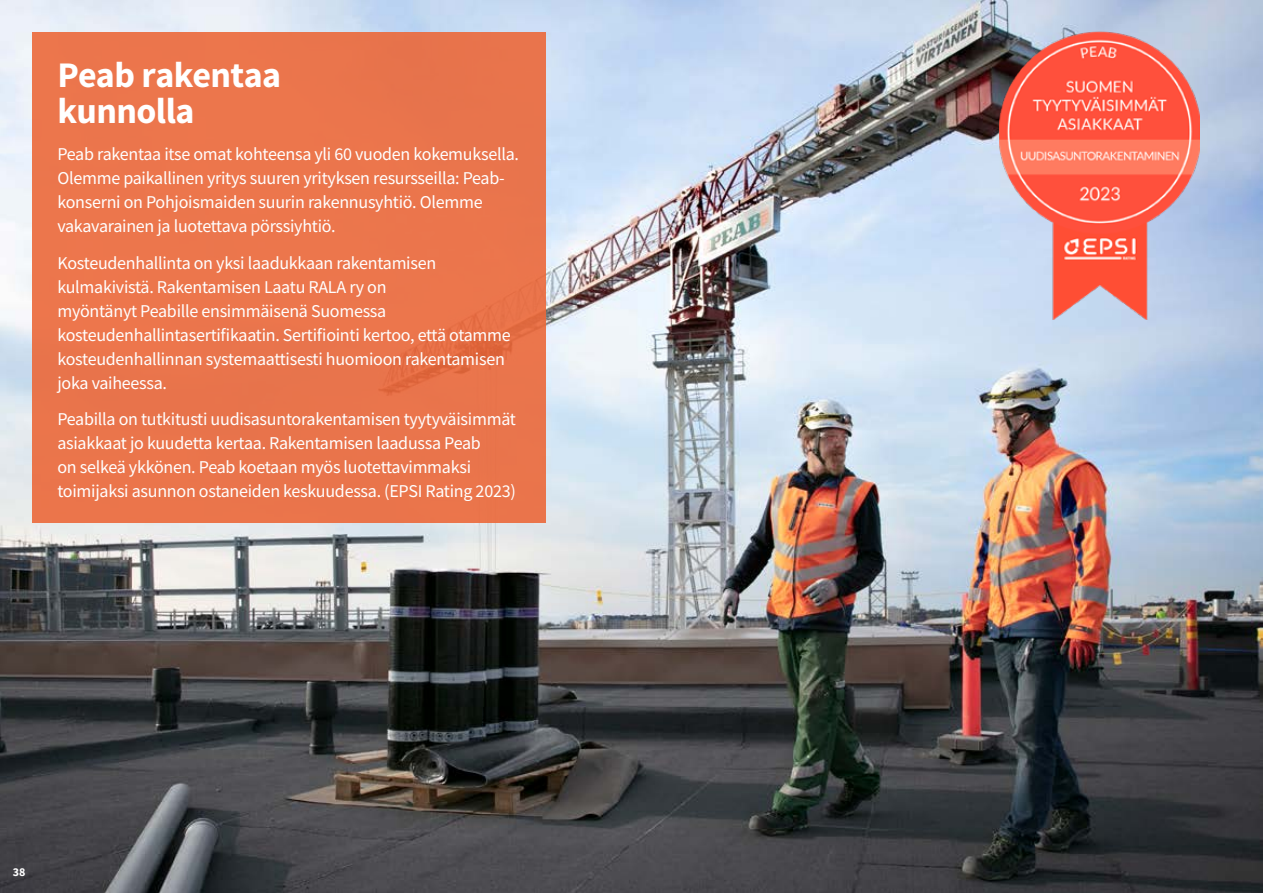
<style>
.page{position:relative;width:1263px;height:893px;background:#fff}
.page>*{position:absolute;margin:0;border:0;box-sizing:border-box;transform-origin:0 0}
.t1{font:700 36px/36px "Source Sans Pro";letter-spacing:-.015em;color:#fff}
.t2{font:18px/24px "Source Sans Pro";letter-spacing:-.015em;color:#fff}
.t3{font:700 12px "Source Sans Pro";color:#fff}
</style>
<div class="page">
<img style="left:0;top:0;width:1263px;height:893px">
<div style="left:32px;top:32px;width:514px;height:491px;background:#eb754c"></div>
<img style="left:999px;top:32px;width:200px;height:287px">
<h1 class="t1" style="left:57px;top:57px;width:225px">Peab rakentaa kunnolla</h1>
<p class="t2" style="left:57px;top:142px;width:463px">Peab rakentaa itse omat kohteensa yli 60 vuoden kokemuksella.<br>Olemme paikallinen yritys suuren yrityksen resursseilla: Peab&shy;konserni on Pohjoismaiden suurin rakennusyhtiö. Olemme vakavarainen ja luotettava pörssiyhtiö.</p>
<p class="t2" style="left:57px;top:250px;width:455px">Kosteudenhallinta on yksi laadukkaan rakentamisen kulmakivistä. Rakentamisen Laatu RALA ry on<br>myöntänyt Peabille ensimmäisenä Suomessa kosteudenhallintasertifikaatin. Sertifiointi kertoo, että otamme kosteudenhallinnan systemaattisesti huomioon rakentamisen joka vaiheessa.</p>
<p class="t2" style="left:57px;top:407px;width:460px">Peabilla on tutkitusti uudisasuntorakentamisen tyytyväisimmät asiakkaat jo kuudetta kertaa. Rakentamisen laadussa Peab<br>on selkeä ykkönen. Peab koetaan myös luotettavimmaksi toimijaksi asunnon ostaneiden keskuudessa. (EPSI Rating 2023)</p>
<p class="t3" style="left:13px;top:864px;width:14px">38</p>
</div>
